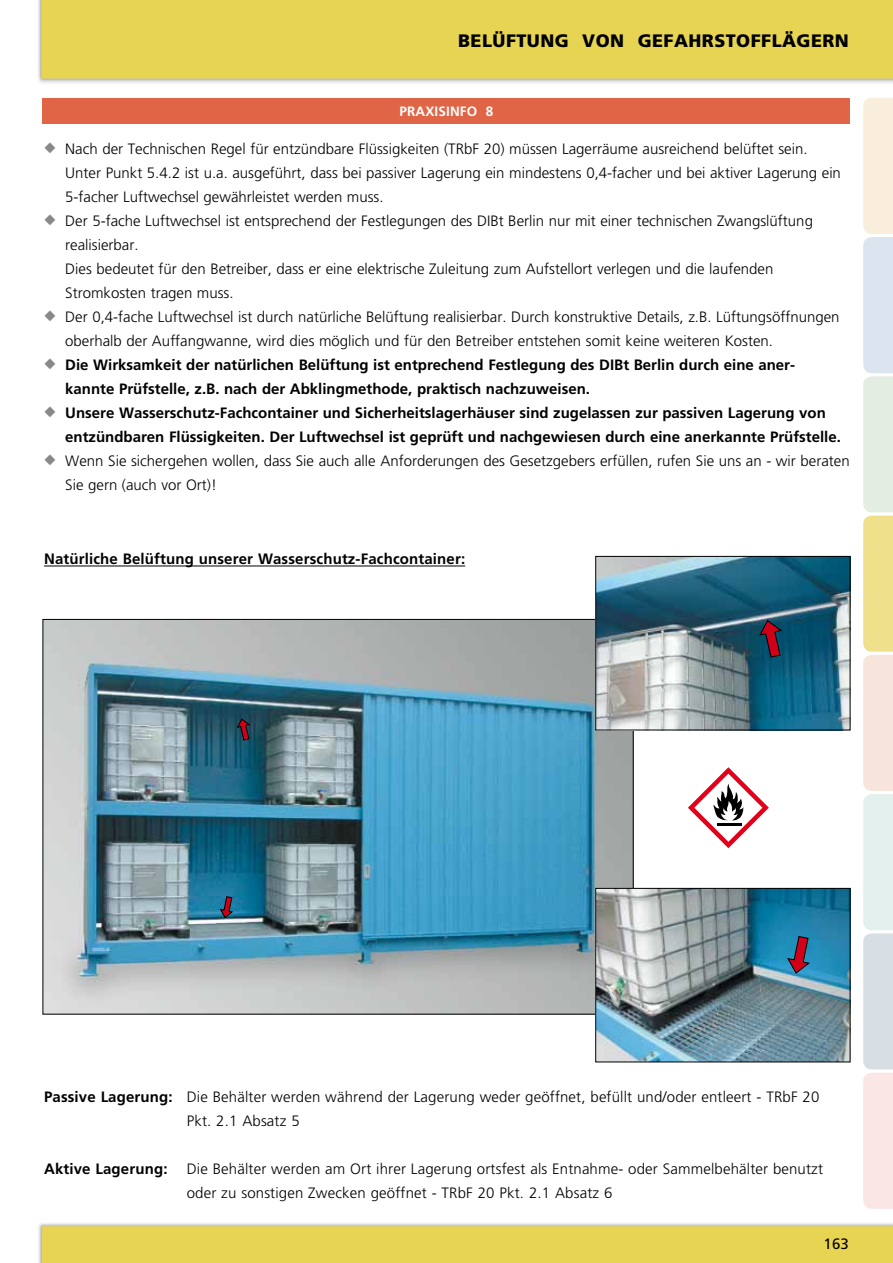
<style>
.page{position:relative;width:893px;height:1263px;background:#fff}
.page>*{position:absolute;margin:0;border:0;box-sizing:border-box;transform-origin:0 0}
.t1{font:900 18px "Frutiger";letter-spacing:.025em;color:#000}
.t2{font:300 15px/24px "Frutiger";color:#000}
.t3{font:700 15px/24px "Frutiger";color:#000}
.t4{font:15px "Frutiger";color:#000}
.t5{font:700 13.5px "Frutiger";letter-spacing:.01em;color:#fff}
</style>
<div class="page">
<div style="left:38px;top:0;width:855px;height:83px;background:#e8d453"></div>
<img style="left:38px;top:1223px;width:855px;height:40px">
<svg style="left:863px;top:98px;width:30px;height:1111px"></svg>
<img style="left:45px;top:621px;width:587px;height:391px">
<img style="left:597px;top:890px;width:251px;height:170px">
<div style="left:595px;top:888px;width:255px;height:174px;border:1px solid #000"></div>
<img style="left:597px;top:558px;width:251px;height:170px">
<div style="left:595px;top:556px;width:255px;height:174px;border:1px solid #000"></div>
<hr style="left:44px;top:566px;width:421px;height:1px;background:#000">
<div style="left:43px;top:98px;width:807px;height:25px;background:#df6546"></div>
<svg style="left:787px;top:936px;width:23px;height:38px"></svg>
<svg style="left:220px;top:896px;width:13px;height:22px"></svg>
<svg style="left:759px;top:620px;width:23px;height:38px"></svg>
<svg style="left:237px;top:718px;width:13px;height:22px"></svg>
<svg style="left:688px;top:767px;width:81px;height:81px"></svg>
<hr style="left:717px;top:823px;width:24px;height:2px;background:#000">
<p class="t1" style="left:458px;top:30px;width:392px">BELÜFTUNG VON GEFAHRSTOFFLÄGERN</p>
<p class="t5" style="left:400px;top:103px;width:95px">PRAXISINFO 8</p>
<p class="t2" style="left:65px;top:136px;width:777px">Nach der Technischen Regel für entzündbare Flüssigkeiten (TRbF 20) müssen Lagerräume ausreichend belüftet sein.<br>Unter Punkt 5.4.2 ist u.a. ausgeführt, dass bei passiver Lagerung ein mindestens 0,4-facher und bei aktiver Lagerung ein 5-facher Luftwechsel gewährleistet werden muss.<br>Der 5-fache Luftwechsel ist entsprechend der Festlegungen des DIBt Berlin nur mit einer technischen Zwangslüftung realisierbar.<br>Dies bedeutet für den Betreiber, dass er eine elektrische Zuleitung zum Aufstellort verlegen und die laufenden Stromkosten tragen muss.<br>Der 0,4-fache Luftwechsel ist durch natürliche Belüftung realisierbar. Durch konstruktive Details, z.B. Lüftungsöffnungen oberhalb der Auffangwanne, wird dies möglich und für den Betreiber entstehen somit keine weiteren Kosten.</p>
<p class="t3" style="left:65px;top:352px;width:777px">Die Wirksamkeit der natürlichen Belüftung ist entprechend Festlegung des DIBt Berlin durch eine aner&shy;kannte Prüfstelle, z.B. nach der Abklingmethode, praktisch nachzuweisen.<br>Unsere Wasserschutz-Fachcontainer und Sicherheitslagerhäuser sind zugelassen zur passiven Lagerung von entzündbaren Flüssigkeiten. Der Luftwechsel ist geprüft und nachgewiesen durch eine anerkannte Prüfstelle.</p>
<p class="t2" style="left:65px;top:448px;width:786px">Wenn Sie sichergehen wollen, dass Sie auch alle Anforderungen des Gesetzgebers erfüllen, rufen Sie uns an - wir beraten<br>Sie gern (auch vor Ort)!</p>
<p class="t3" style="left:44px;top:547px;width:423px">Natürliche Belüftung unserer Wasserschutz-Fachcontainer:</p>
<p class="t3" style="left:44px;top:1084px;width:130px">Passive Lagerung:</p>
<p class="t3" style="left:44px;top:1156px;width:125px">Aktive Lagerung:</p>
<p class="t2" style="left:187px;top:1085px;width:634px">Die Behälter werden während der Lagerung weder geöffnet, befüllt und/oder entleert - TRbF 20<br>Pkt. 2.1 Absatz 5</p>
<p class="t2" style="left:187px;top:1157px;width:638px">Die Behälter werden am Ort ihrer Lagerung ortsfest als Entnahme- oder Sammelbehälter benutzt oder zu sonstigen Zwecken geöffnet - TRbF 20 Pkt. 2.1 Absatz 6</p>
<p class="t4" style="left:824px;top:1235px;width:27px">163</p>
</div>
